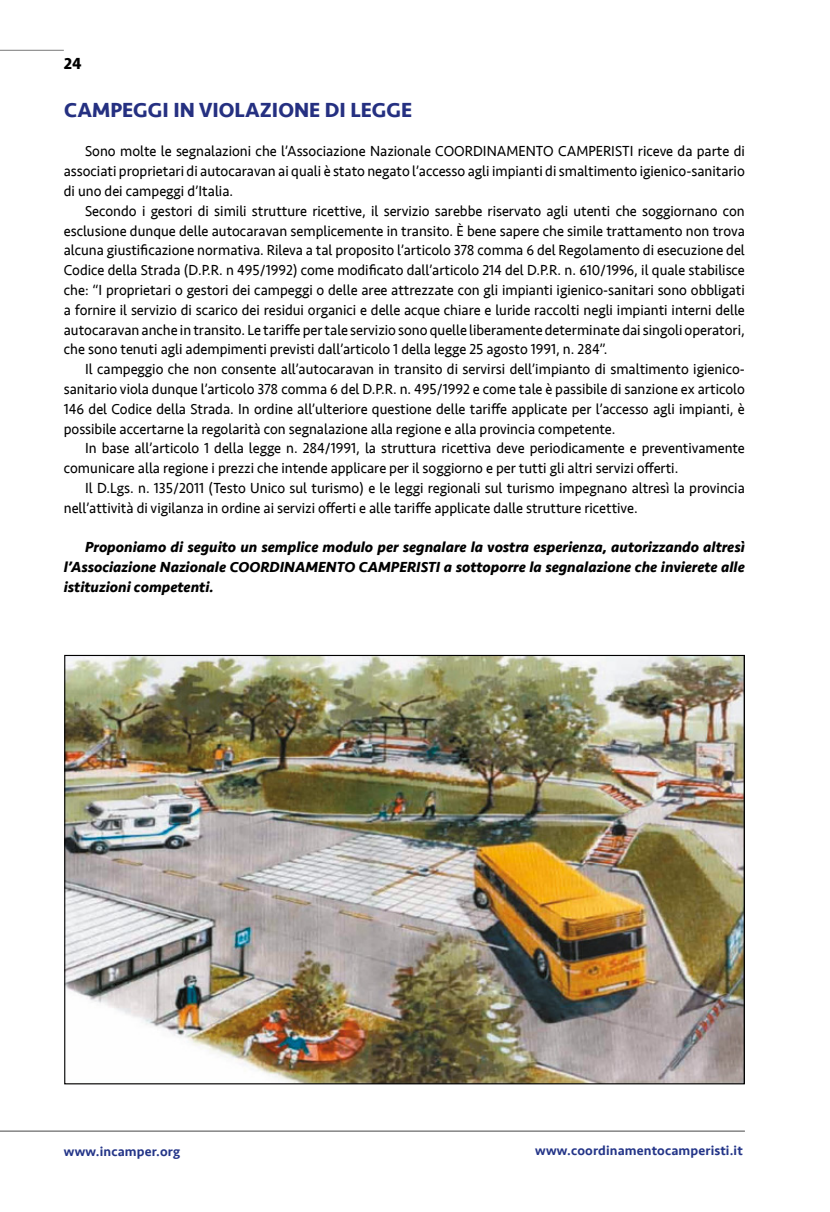
<style>
.page{position:relative;width:830px;height:1212px;background:#fff}
.page>*{position:absolute;margin:0;border:0;box-sizing:border-box;transform-origin:0 0}
.t1{font:700 21px "Seravek";color:#253081}
.t2{font:700 16.5px "Seravek";color:#000}
.t3{font:15px/19.8px "Seravek";color:#000;text-align:justify;scale:.95 1}
.t4{font:italic 700 15px/19.8px "Seravek";color:#000;text-align:justify}
.t5{font:500 13.5px "Seravek";letter-spacing:.01em;color:#243588}
</style>
<div class="page">
<hr style="left:0;top:50px;width:64px;height:1px;background:#878787">
<hr style="left:0;top:1130px;width:744px;height:2px;background:#878787">
<img style="left:66px;top:657px;width:676px;height:425px">
<p class="t2" style="left:64px;top:51px;width:19px">24</p>
<h1 class="t1" style="left:64px;top:93px;width:349px">CAMPEGGI IN VIOLAZIONE DI LEGGE</h1>
<p class="t3" style="left:64px;top:141px;width:718px;text-indent:21px">Sono molte le segnalazioni che l’Associazione Nazionale COORDINAMENTO CAMPERISTI riceve da parte di associati proprietari di autocaravan ai quali è stato negato l’accesso agli impianti di smaltimento igienico-sanitario di uno dei campeggi d’Italia.</p>
<p class="t3" style="left:64px;top:201px;width:718px;text-indent:21px">Secondo i gestori di simili strutture ricettive, il servizio sarebbe riservato agli utenti che soggiornano con esclusione dunque delle autocaravan semplicemente in transito. È bene sapere che simile trattamento non trova alcuna giustificazione normativa. Rileva a tal proposito l’articolo 378 comma 6 del Regolamento di esecuzione del Codice della Strada (D.P.R. n 495/1992) come modificato dall’articolo 214 del D.P.R. n. 610/1996, il quale stabilisce che: “I proprietari o gestori dei campeggi o delle aree attrezzate con gli impianti igienico-sanitari sono obbligati a fornire il servizio di scarico dei residui organici e delle acque chiare e luride raccolti negli impianti interni delle autocaravan anche in transito. Le tariffe per tale servizio sono quelle liberamente determinate dai singoli operatori, che sono tenuti agli adempimenti previsti dall’articolo 1 della legge 25 agosto 1991, n. 284”.</p>
<p class="t3" style="left:64px;top:359px;width:718px;text-indent:21px">Il campeggio che non consente all’autocaravan in transito di servirsi dell’impianto di smaltimento igienico&shy;sanitario viola dunque l’articolo 378 comma 6 del D.P.R. n. 495/1992 e come tale è passibile di sanzione ex articolo 146 del Codice della Strada. In ordine all’ulteriore questione delle tariffe applicate per l’accesso agli impianti, è possibile accertarne la regolarità con segnalazione alla regione e alla provincia competente.</p>
<p class="t3" style="left:64px;top:438px;width:718px;text-indent:21px">In base all’articolo 1 della legge n. 284/1991, la struttura ricettiva deve periodicamente e preventivamente comunicare alla regione i prezzi che intende applicare per il soggiorno e per tutti gli altri servizi offerti.</p>
<p class="t3" style="left:64px;top:478px;width:718px;text-indent:21px">Il D.Lgs. n. 135/2011 (Testo Unico sul turismo) e le leggi regionali sul turismo impegnano altresì la provincia nell’attività di vigilanza in ordine ai servizi offerti e alle tariffe applicate dalle strutture ricettive.</p>
<p class="t4" style="left:64px;top:537px;width:682px;text-indent:21px">Proponiamo di seguito un semplice modulo per segnalare la vostra esperienza, autorizzando altresì l’Associazione Nazionale COORDINAMENTO CAMPERISTI a sottoporre la segnalazione che invierete alle istituzioni competenti.</p>
<p class="t5" style="left:64px;top:1143px;width:118px">www.incamper.org</p>
<p class="t5" style="left:535px;top:1142px;width:209px">www.coordinamentocamperisti.it</p>
</div>
